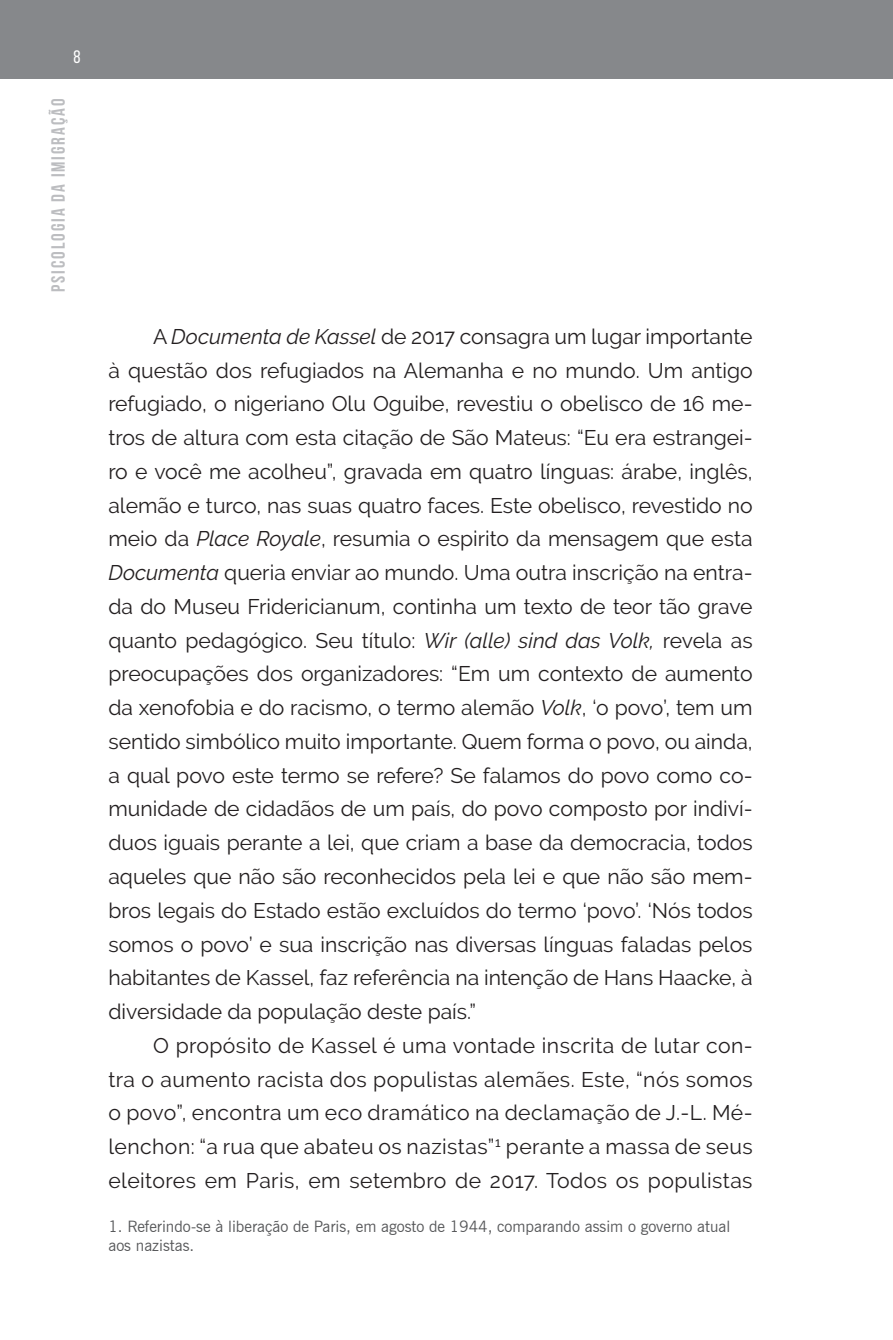
<style>
.page{position:relative;width:893px;height:1340px;background:#fff}
.page>*{position:absolute;margin:0;border:0;box-sizing:border-box;transform-origin:0 0}
.t1{font:21.15px/33.8px "Raleway";color:#231f20;text-align:justify}
.t2{font:700 19.12px "Bebas Neue";letter-spacing:.1em;color:#bcbdc0}
.t3{font:18px "Bebas Neue";color:#fff}
.t4{font:15.75px/18.9px "News Gothic BT";color:#57585a}
.s1{font-style:italic}
</style>
<div class="page">
<div style="left:0;top:0;width:893px;height:78px;background:#86888b"></div>
<p class="t3" style="left:73px;top:47px;width:9px">8</p>
<p class="t2" style="left:48px;top:292px;width:194px;rotate:-90deg">psicologia da imigração</p>
<p class="t1" style="left:108px;top:319px;width:646px;text-indent:45px">A <span class="s1">Documenta de Kassel</span> de 2017 consagra um lugar importante à questão dos refugiados na Alemanha e no mundo. Um antigo refugiado, o nigeriano Olu Oguibe, revestiu o obelisco de 16 me&shy;tros de altura com esta citação de São Mateus: “Eu era estrangei&shy;ro e você me acolheu”, gravada em quatro línguas: árabe, inglês, alemão e turco, nas suas quatro faces. Este obelisco, revestido no meio da <span class="s1">Place Royale</span>, resumia o espirito da mensagem que esta <span class="s1">Documenta</span> queria enviar ao mundo. Uma outra inscrição na entra&shy;da do Museu Fridericianum, continha um texto de teor tão grave quanto pedagógico. Seu título: <span class="s1">Wir (alle) sind das Volk,</span> revela as preocupações dos organizadores: “Em um contexto de aumento da xenofobia e do racismo, o termo alemão <span class="s1">Volk</span>, ‘o povo’, tem um sentido simbólico muito importante. Quem forma o povo, ou ainda, a qual povo este termo se refere? Se falamos do povo como co&shy;munidade de cidadãos de um país, do povo composto por indiví&shy;duos iguais perante a lei, que criam a base da democracia, todos aqueles que não são reconhecidos pela lei e que não são mem&shy;bros legais do Estado estão excluídos do termo ‘povo’. ‘Nós todos somos o povo’ e sua inscrição nas diversas línguas faladas pelos habitantes de Kassel, faz referência na intenção de Hans Haacke, à diversidade da população deste país.”</p>
<p class="t1" style="left:108px;top:1028px;width:646px;text-indent:45px">O propósito de Kassel é uma vontade inscrita de lutar con&shy;tra o aumento racista dos populistas alemães. Este, “nós somos o povo”, encontra um eco dramático na declamação de J.-L. Mé&shy;lenchon: “a rua que abateu os nazistas”<sup>1</sup> perante a massa de seus eleitores em Paris, em setembro de 2017. Todos os populistas</p>
<p class="t4" style="left:108px;top:1216px;width:623px">1. Referindo-se à liberação de Paris, em agosto de 1944, comparando assim o governo atual aos nazistas.</p>
</div>
